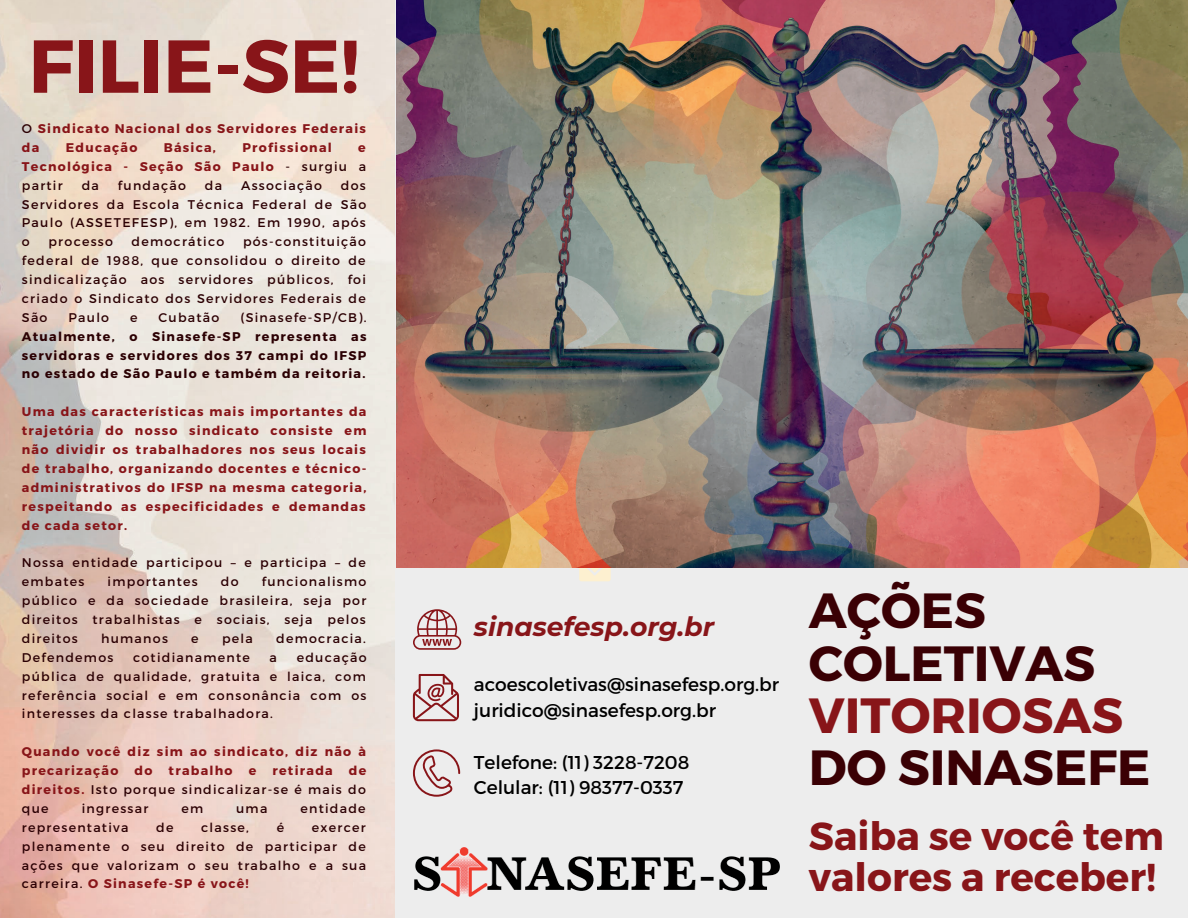
<style>
.page{position:relative;width:1188px;height:918px;background:#ededed}
.page>*{position:absolute;margin:0;border:0;box-sizing:border-box;transform-origin:0 0}
.t1{font:700 74.85px "Montserrat";color:#881519}
.t2{font:700 49.35px/52.3px "Montserrat";color:#3a0004}
.t3{font:700 49.35px "Montserrat";color:#881519}
.t4{font:700 39px/41.4px "Montserrat";color:#881519}
.t5{font:italic 700 26.7px "Montserrat";color:#881519}
.t6{font:18.6px/25.8px "Montserrat";color:#000}
.t7{font:12.6px/18.9px "Montserrat";letter-spacing:.1em;color:#2b0003;text-align:justify}
.t8{font:700 12.6px/18.9px "Montserrat";letter-spacing:.1em;color:#881519}
.t9{font:700 12.6px/18.9px "Montserrat";letter-spacing:.1em;color:#2b0003;text-align:justify}
.s1{font-weight:400;color:#2b0003}
.s2{font-weight:700;color:#881519}
</style>
<div class="page">
<img style="left:0;top:0;width:395px;height:918px">
<svg style="left:579px;top:567px;width:32px;height:14px"></svg>
<img style="left:396px;top:0;width:792px;height:567px">
<img style="left:414px;top:847px;width:366px;height:50px">
<svg style="left:413px;top:674px;width:46px;height:47px"></svg>
<svg style="left:413px;top:749px;width:47px;height:48px"></svg>
<svg style="left:413px;top:609px;width:48px;height:41px"></svg>
<h1 class="t1" style="left:29px;top:17px;width:332px">FILIE-SE!</h1>
<p class="t8" style="left:22px;top:118px;width:346px"><span class="s1">O</span> Sindicato Nacional dos Servidores Federais da</p>
<p class="t8" style="left:66px;top:137px;width:73px">Educação</p>
<p class="t8" style="left:164px;top:137px;width:54px">Básica,</p>
<p class="t8" style="left:242px;top:137px;width:91px">Profissional</p>
<p class="t8" style="left:22px;top:137px;width:346px;text-align:justify;text-indent:336px">e Tecnológica - Seção São Paulo <span class="s1">- surgiu a partir</span></p>
<p class="t7" style="left:82px;top:175px;width:19px">da</p>
<p class="t7" style="left:118px;top:175px;width:70px">fundação</p>
<p class="t7" style="left:205px;top:175px;width:19px">da</p>
<p class="t7" style="left:241px;top:175px;width:82px">Associação</p>
<p class="t7" style="left:22px;top:175px;width:346px;text-indent:319px">dos Servidores da Escola Técnica Federal de São Paulo (ASSETEFESP), em 1982. Em 1990, após o</p>
<p class="t7" style="left:22px;top:232px;width:346px;text-indent:221px">pós-constituição federal de 1988, que consolidou o direito de sindicalização aos servidores públicos, foi criado o Sindicato dos Servidores Federais de São</p>
<p class="t7" style="left:49px;top:232px;width:66px">processo</p>
<p class="t7" style="left:132px;top:232px;width:94px">democrático</p>
<p class="t7" style="left:69px;top:307px;width:42px">Paulo</p>
<p class="t7" style="left:130px;top:307px;width:9px">e</p>
<p class="t7" style="left:159px;top:307px;width:62px">Cubatão</p>
<p class="t7" style="left:240px;top:307px;width:128px">(Sinasefe-SP/CB).</p>
<p class="t9" style="left:22px;top:326px;width:346px">Atualmente, o Sinasefe-SP representa as servidoras e servidores dos 37 campi do IFSP no estado de São Paulo e também da reitoria.</p>
<p class="t8" style="left:22px;top:402px;width:346px;text-align:justify">Uma das características mais importantes da trajetória do nosso sindicato consiste em não dividir os trabalhadores nos seus locais de trabalho, organizando docentes e técnico&shy;administrativos do IFSP na mesma categoria, respeitando as especificidades e demandas de cada setor.</p>
<p class="t7" style="left:22px;top:553px;width:345px">Nossa entidade participou – e participa – de embates</p>
<p class="t7" style="left:22px;top:572px;width:346px;text-indent:240px">funcionalismo público e da sociedade brasileira, seja por direitos trabalhistas e sociais, seja pelos direitos</p>
<p class="t7" style="left:108px;top:572px;width:91px">importantes</p>
<p class="t7" style="left:221px;top:572px;width:19px">do</p>
<p class="t7" style="left:101px;top:628px;width:68px">humanos</p>
<p class="t7" style="left:191px;top:628px;width:9px">e</p>
<p class="t7" style="left:222px;top:628px;width:32px">pela</p>
<p class="t7" style="left:276px;top:628px;width:91px">democracia.</p>
<p class="t7" style="left:22px;top:647px;width:93px">Defendemos</p>
<p class="t7" style="left:133px;top:647px;width:118px">cotidianamente</p>
<p class="t7" style="left:270px;top:647px;width:9px">a</p>
<p class="t7" style="left:22px;top:647px;width:346px;text-indent:275px">educação pública de qualidade, gratuita e laica, com referência social e em consonância com os interesses da classe trabalhadora.</p>
<p class="t8" style="left:22px;top:742px;width:346px">Quando você diz sim ao sindicato, diz não à precarização</p>
<p class="t8" style="left:135px;top:761px;width:19px">do</p>
<p class="t8" style="left:169px;top:761px;width:65px">trabalho</p>
<p class="t8" style="left:249px;top:761px;width:9px">e</p>
<p class="t8" style="left:273px;top:761px;width:62px">retirada</p>
<p class="t7" style="left:22px;top:761px;width:346px;text-indent:327px"><span class="s2">de direitos.</span> Isto porque sindicalizar-se é mais do que</p>
<p class="t7" style="left:82px;top:798px;width:68px">ingressar</p>
<p class="t7" style="left:181px;top:798px;width:23px">em</p>
<p class="t7" style="left:236px;top:798px;width:33px">uma</p>
<p class="t7" style="left:300px;top:798px;width:67px">entidade</p>
<p class="t7" style="left:22px;top:817px;width:108px">representativa</p>
<p class="t7" style="left:156px;top:817px;width:19px">de</p>
<p class="t7" style="left:201px;top:817px;width:49px">classe,</p>
<p class="t7" style="left:277px;top:817px;width:9px">é</p>
<p class="t7" style="left:22px;top:817px;width:346px;text-indent:290px">exercer plenamente o seu direito de participar de ações que valorizam o seu trabalho e a sua carreira. <span class="s2">O Sinasefe-SP é você!</span></p>
<h3 class="t5" style="left:474px;top:610px;width:242px">sinasefesp.org.br</h3>
<h3 class="t6" style="left:474px;top:671px;width:307px">acoescoletivas@sinasefesp.org.br juridico@sinasefesp.org.br</h3>
<h3 class="t6" style="left:474px;top:748px;width:217px">Telefone: (11) 3228-7208<br>Celular: (11) 98377-0337</h3>
<h2 class="t2" style="left:809px;top:582px;width:288px">AÇÕES<br>COLETIVAS</h2>
<h2 class="t3" style="left:809px;top:683px;width:316px">VITORIOSAS</h2>
<h2 class="t2" style="left:809px;top:739px;width:343px">DO SINASEFE</h2>
<h3 class="t4" style="left:809px;top:813px;width:356px">Saiba se você tem valores a receber!</h3>
</div>
